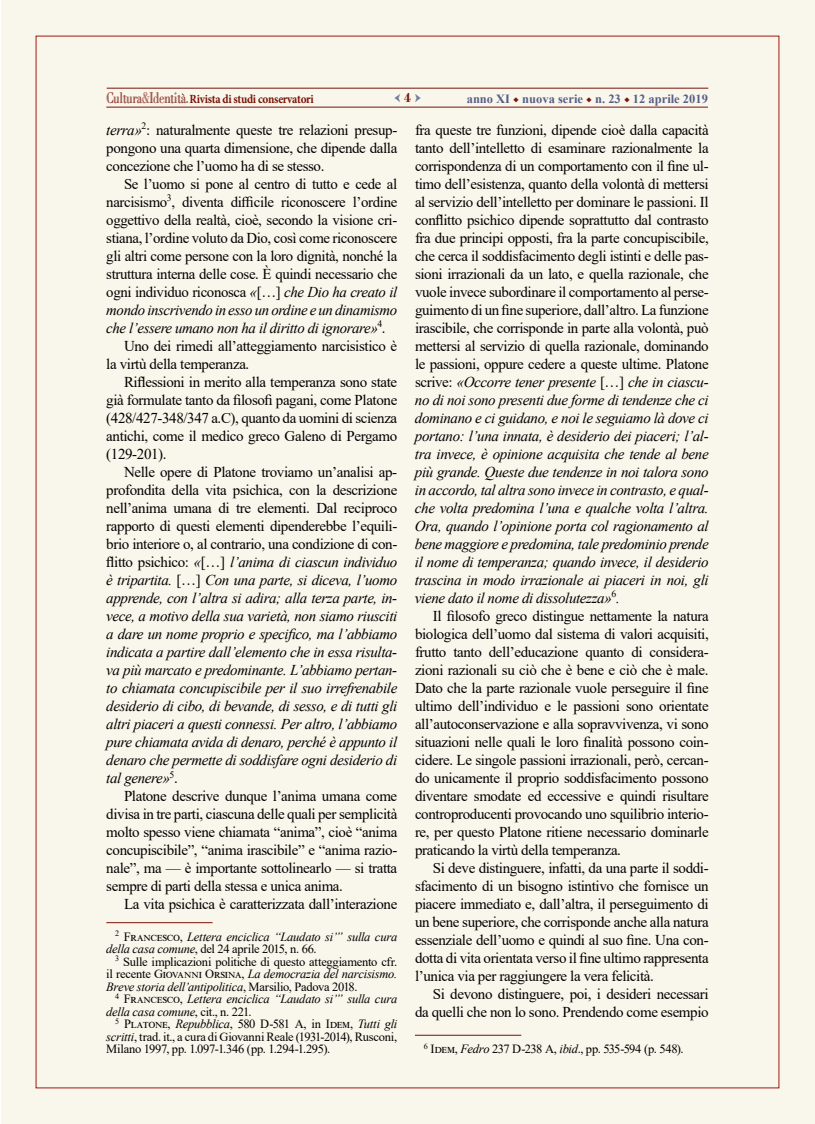
<style>
.page{position:relative;width:815px;height:1124px;background:#fff}
.page>*{position:absolute;margin:0;border:0;box-sizing:border-box;transform-origin:0 0}
.t1{font:15px/18px "Times New Roman";letter-spacing:-.025em;color:#000;text-align:justify}
.t2{font:italic 15px "Times New Roman";letter-spacing:-.025em;color:#000}
.t3{font:15px "Minion Pro";color:#73789e}
.t4{font:12.5px/12.5px "Times New Roman";letter-spacing:-.025em;color:#000;text-align:justify}
.t5{font:italic 12.5px/12.5px "Times New Roman";letter-spacing:-.02em;color:#000}
.t6{font:700 12.5px "Minion Pro";letter-spacing:-.025em;color:#7a1307;scale:.9 1}
.t7{font:700 12.5px "Times New Roman";color:#575e87}
.s1{font-family:"OPTI Bodoni Open";font-weight:400;font-size:15.62px}
.s2{font-family:"OPTI Bodoni Open";font-weight:400;font-size:15.62px;color:#923824}
.s3{font-family:"Bodoni";font-weight:700;font-size:13.75px;color:#7a1307}
.s4{font-family:"Minion Pro";font-weight:400;color:#7a1307}
.s5{font-style:italic}
.s6{font-style:normal}
</style>
<div class="page">
<div style="left:1px;top:0;width:813px;height:1123px;background:#f9f6eb"></div>
<hr style="left:106px;top:107px;width:602px;height:1px;background:#7a1307">
<hr style="left:107px;top:88px;width:601px;height:1px;background:#7a1307">
<hr style="left:106px;top:922px;width:107px;height:1px;background:#7a1307">
<hr style="left:415px;top:1034px;width:106px;height:1px;background:#7a1307">
<p class="t6" style="left:106px;top:90px;width:232px"><span class="s1">Cultura</span><span class="s2">&amp;</span><span class="s1">Identità.</span> Rivista di studi conservatori</p>
<p class="t3" style="left:394px;top:87px;width:29px">←<span class="s3">4</span>→</p>
<p class="t7" style="left:467px;top:90px;width:243px">anno XI <span class="s4">◆</span> nuova serie <span class="s4">◆</span> n. 23 <span class="s4">◆</span> 12 aprile 2019</p>
<p class="t1" style="left:106px;top:120px;width:293px"><span class="s5">terra»</span><sup>2</sup>: naturalmente queste tre relazioni presup&shy;pongono una quarta dimensione, che dipende dalla concezione che l’uomo ha di se stesso.</p>
<p class="t1" style="left:124px;top:174px;width:275px">Se l’uomo si pone al centro di tutto e cede al</p>
<p class="t1" style="left:106px;top:192px;width:292px">narcisismo<sup>3</sup>, diventa difficile riconoscere l’ordine</p>
<p class="t1" style="left:106px;top:210px;width:292px">oggettivo della realtà, cioè, secondo la visione cri-</p>
<p class="t1" style="left:106px;top:228px;width:293px">stiana, l’ordine voluto da Dio, così come riconoscere</p>
<p class="t1" style="left:106px;top:246px;width:293px">gli altri come persone con la loro dignità, nonché la</p>
<p class="t1" style="left:106px;top:264px;width:292px">struttura interna delle cose. È quindi necessario che</p>
<p class="t1" style="left:106px;top:282px;width:292px">ogni individuo riconosca <span class="s5">«</span>[…] <span class="s5">che Dio ha creato il</span></p>
<p class="t2" style="left:106px;top:299px;width:292px">mondo inscrivendo in esso un ordine e un dinamismo</p>
<p class="t2" style="left:106px;top:317px;width:281px">che l’essere umano non ha il diritto di ignorare»<sup>4</sup><span class="s6">.</span></p>
<p class="t1" style="left:124px;top:336px;width:275px">Uno dei rimedi all’atteggiamento narcisistico è</p>
<p class="t1" style="left:106px;top:354px;width:145px">la virtù della temperanza.</p>
<p class="t1" style="left:124px;top:372px;width:275px">Riflessioni in merito alla temperanza sono state</p>
<p class="t1" style="left:106px;top:390px;width:293px">già formulate tanto da filosofi pagani, come Platone</p>
<p class="t1" style="left:106px;top:408px;width:292px">(428/427-348/347 a.C), quanto da uomini di scienza</p>
<p class="t1" style="left:106px;top:426px;width:293px">antichi, come il medico greco Galeno di Pergamo</p>
<p class="t1" style="left:106px;top:444px;width:62px">(129-201).</p>
<p class="t1" style="left:124px;top:462px;width:275px">Nelle opere di Platone troviamo un’analisi ap-</p>
<p class="t1" style="left:106px;top:480px;width:293px">profondita della vita psichica, con la descrizione</p>
<p class="t1" style="left:106px;top:498px;width:293px">nell’anima umana di tre elementi. Dal reciproco</p>
<p class="t1" style="left:106px;top:516px;width:293px">rapporto di questi elementi dipenderebbe l’equili-</p>
<p class="t1" style="left:106px;top:534px;width:293px">brio interiore o, al contrario, una condizione di con-</p>
<p class="t2" style="left:106px;top:551px;width:292px"><span class="s6">flitto psichico:</span> «<span class="s6">[…]</span> l’anima di ciascun individuo</p>
<p class="t2" style="left:106px;top:569px;width:292px">è tripartita. <span class="s6">[…]</span> Con una parte, si diceva, l’uomo</p>
<p class="t2" style="left:106px;top:587px;width:292px">apprende, con l’altra si adira; alla terza parte, in-</p>
<p class="t2" style="left:106px;top:605px;width:293px">vece, a motivo della sua varietà, non siamo riusciti</p>
<p class="t2" style="left:106px;top:623px;width:292px">a dare un nome proprio e specifico, ma l’abbiamo</p>
<p class="t2" style="left:106px;top:641px;width:292px">indicata a partire dall’elemento che in essa risulta-</p>
<p class="t2" style="left:106px;top:659px;width:292px">va più marcato e predominante. L’abbiamo pertan-</p>
<p class="t2" style="left:106px;top:677px;width:293px">to chiamata concupiscibile per il suo irrefrenabile</p>
<p class="t2" style="left:106px;top:695px;width:293px">desiderio di cibo, di bevande, di sesso, e di tutti gli</p>
<p class="t2" style="left:106px;top:713px;width:292px">altri piaceri a questi connessi. Per altro, l’abbiamo</p>
<p class="t2" style="left:106px;top:731px;width:292px">pure chiamata avida di denaro, perché è appunto il</p>
<p class="t2" style="left:106px;top:749px;width:292px">denaro che permette di soddisfare ogni desiderio di</p>
<p class="t2" style="left:106px;top:767px;width:73px">tal genere»<sup>5</sup><span class="s6">.</span></p>
<p class="t1" style="left:124px;top:786px;width:275px">Platone descrive dunque l’anima umana come</p>
<p class="t1" style="left:106px;top:804px;width:293px">divisa in tre parti, ciascuna delle quali per semplicità</p>
<p class="t1" style="left:106px;top:822px;width:293px">molto spesso viene chiamata “anima”, cioè “anima</p>
<p class="t1" style="left:106px;top:840px;width:293px">concupiscibile”, “anima irascibile” e “anima razio-</p>
<p class="t1" style="left:106px;top:858px;width:293px">nale”, ma — è importante sottolinearlo — si tratta</p>
<p class="t1" style="left:106px;top:876px;width:238px">sempre di parti della stessa e unica anima.</p>
<p class="t1" style="left:124px;top:894px;width:275px">La vita psichica è caratterizzata dall’interazione</p>
<p class="t5" style="left:106px;top:929px;width:292px;text-indent:9px"><sup>2</sup> <span class="s6">Francesco,</span> Lettera enciclica “Laudato si’” sulla cura della casa comune<span class="s6">, del 24 aprile 2015, n. 66.</span></p>
<p class="t4" style="left:106px;top:954px;width:292px;text-indent:9px"><sup>3</sup> Sulle implicazioni politiche di questo atteggiamento cfr. il recente Giovanni Orsina, <span class="s5">La democrazia del narcisismo.<br>Breve storia dell’antipolitica</span>, Marsilio, Padova 2018.</p>
<p class="t5" style="left:106px;top:992px;width:292px;text-indent:9px"><sup>4</sup> <span class="s6">Francesco,</span> Lettera enciclica “Laudato si’” sulla cura della casa comune<span class="s6">, cit., n. 221.</span></p>
<p class="t4" style="left:106px;top:1017px;width:292px;text-indent:9px"><sup>5</sup> Platone, <span class="s5">Repubblica</span>, 580 D-581 A, in Idem, <span class="s5">Tutti gli scritti</span>, trad. it., a cura di Giovanni Reale (1931-2014), Rusconi, Milano 1997, pp. 1.097-1.346 (pp. 1.294-1.295).</p>
<p class="t1" style="left:415px;top:120px;width:295px">fra queste tre funzioni, dipende cioè dalla capacità tanto dell’intelletto di esaminare razionalmente la corrispondenza di un comportamento con il fine ul&shy;timo dell’esistenza, quanto della volontà di mettersi al servizio dell’intelletto per dominare le passioni. Il conflitto psichico dipende soprattutto dal contrasto fra due principi opposti, fra la parte concupiscibile, che cerca il soddisfacimento degli istinti e delle pas&shy;sioni irrazionali da un lato, e quella razionale, che vuole invece subordinare il comportamento al perse&shy;guimento di un fine superiore, dall’altro. La funzione irascibile, che corrisponde in parte alla volontà, può mettersi al servizio di quella razionale, dominando le passioni, oppure cedere a queste ultime. Platone scrive: <span class="s5">«Occorre tener presente</span> […] <span class="s5">che in ciascu&shy;no di noi sono presenti due forme di tendenze che ci dominano e ci guidano, e noi le seguiamo là dove ci portano: l’una innata, è desiderio dei piaceri; l’al&shy;tra invece, è opinione acquisita che tende al bene più grande. Queste due tendenze in noi talora sono in accordo, tal altra sono invece in contrasto, e qual&shy;che volta predomina l’una e qualche volta l’altra.<br>Ora, quando l’opinione porta col ragionamento al bene maggiore e predomina, tale predominio prende il nome di temperanza; quando invece, il desiderio trascina in modo irrazionale ai piaceri in noi, gli viene dato il nome di dissolutezza»</span><sup>6</sup><span class="s5">.</span></p>
<p class="t1" style="left:415px;top:606px;width:295px;text-indent:18px">Il filosofo greco distingue nettamente la natura biologica dell’uomo dal sistema di valori acquisiti, frutto tanto dell’educazione quanto di considera&shy;zioni razionali su ciò che è bene e ciò che è male.<br>Dato che la parte razionale vuole perseguire il fine ultimo dell’individuo e le passioni sono orientate all’autoconservazione e alla sopravvivenza, vi sono situazioni nelle quali le loro finalità possono coin&shy;cidere. Le singole passioni irrazionali, però, cercan&shy;do unicamente il proprio soddisfacimento possono diventare smodate ed eccessive e quindi risultare controproducenti provocando uno squilibrio interio&shy;re, per questo Platone ritiene necessario dominarle praticando la virtù della temperanza.</p>
<p class="t1" style="left:415px;top:858px;width:295px;text-indent:18px">Si deve distinguere, infatti, da una parte il soddi&shy;sfacimento di un bisogno istintivo che fornisce un piacere immediato e, dall’altra, il perseguimento di un bene superiore, che corrisponde anche alla natura essenziale dell’uomo e quindi al suo fine. Una con&shy;dotta di vita orientata verso il fine ultimo rappresenta l’unica via per raggiungere la vera felicità.</p>
<p class="t1" style="left:415px;top:984px;width:295px;text-align:right">Si devono distinguere, poi, i desideri necessari<br>da quelli che non lo sono. Prendendo come esempio</p>
<p class="t4" style="left:424px;top:1042px;width:261px"><sup>6</sup> Idem, <span class="s5">Fedro</span> 237 D-238 A, <span class="s5">ibid</span>., pp. 535-594 (p. 548).</p>
</div>
